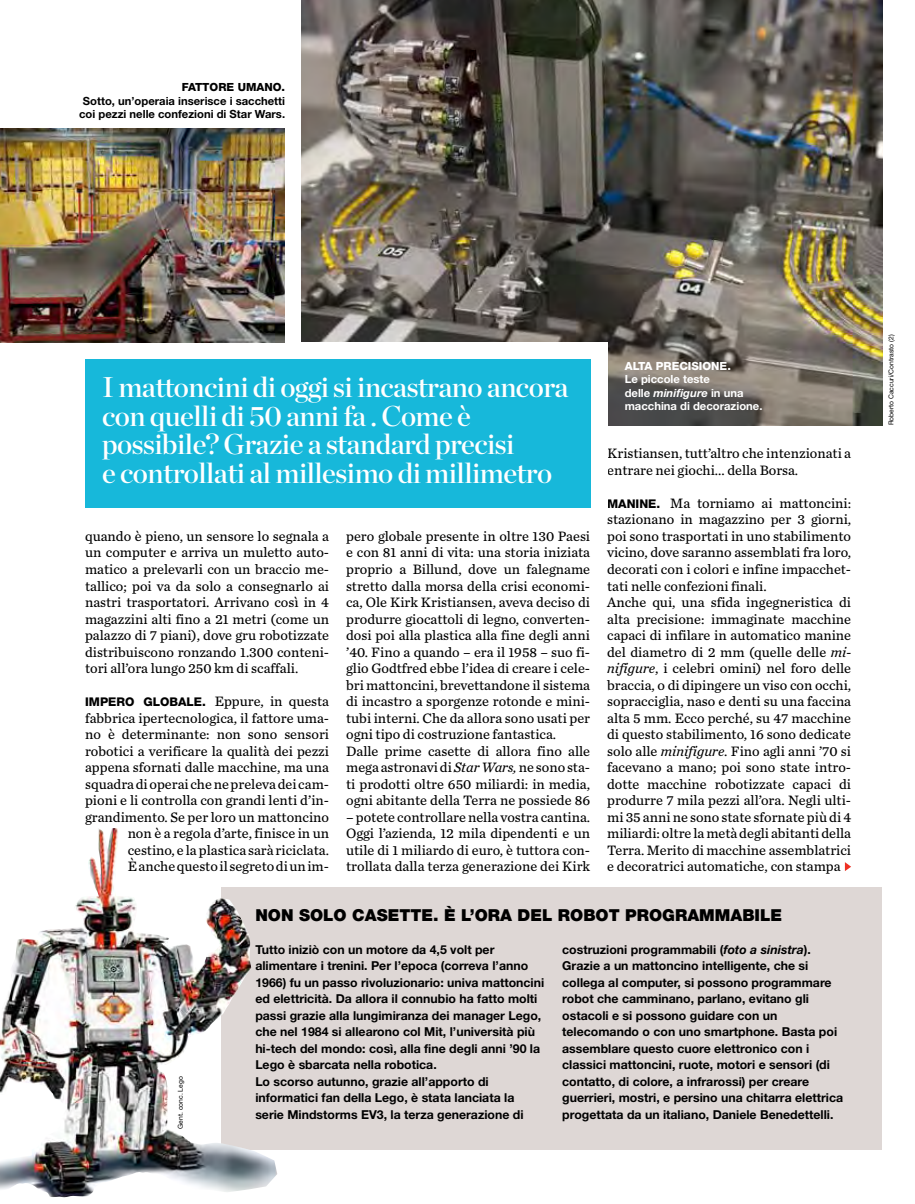
<style>
.page{position:relative;width:915px;height:1204px;background:#fff}
.page>*{position:absolute;margin:0;border:0;box-sizing:border-box;transform-origin:0 0}
.t1{font:28.5px/28.5px "Chronicle Display Semi";letter-spacing:-.02em;color:#fff}
.t2{font:900 16.5px "Helvetica Neue LT Std";color:#000}
.t3{font:14.25px/16.5px "Chronicle Text G3";color:#000}
.t4{font:700 12.3px/16.5px "Helvetica Neue LT Std";color:#000}
.t5{font:700 11.25px/13.5px "Helvetica Neue LT Std";color:#000;text-align:center}
.t6{font:700 11.25px/13.5px "Helvetica Neue LT Std";color:#fff}
.t7{font:800 11.25px "Helvetica Neue LT Std";color:#fff}
.t8{font:800 11.25px "Helvetica Neue LT Std";color:#000}
.t9{font:6.75px "Helvetica Neue LT Std";color:#000}
.s1{font-family:"Helvetica Neue LT Std";font-weight:800;font-size:12px}
.s2{font-style:italic}
</style>
<div class="page">
<img style="left:301px;top:0;width:580px;height:425px">
<div style="left:221px;top:887px;width:660px;height:262px;background:#ded7d5"></div>
<img style="left:0;top:828px;width:277px;height:369px">
<div style="left:68px;top:342px;width:539px;height:165px;background:#fff"></div>
<div style="left:85px;top:359px;width:505px;height:148px;background:#17b8da"></div>
<img style="left:0;top:128px;width:284px;height:215px">
<svg style="left:844px;top:862px;width:6px;height:9px"></svg>
<p class="t8" style="left:182px;top:80px;width:66px">FATTORE UMANO</p>
<p class="t8" style="left:281px;top:80px;width:5px">.</p>
<p class="t5" style="left:79px;top:93px;width:207px">Sotto, un’operaia inserisce i sacchetti coi pezzi nelle confezioni di Star Wars.</p>
<h1 class="t1" style="left:102px;top:371px;width:467px">I mattoncini di oggi si incastrano ancora con quelli di 50 anni fa . Come è possibile? Grazie a standard precisi<br>e controllati al millesimo di millimetro</h1>
<p class="t3" style="left:85px;top:527px;width:245px;text-align:justify">quando è pieno, un sensore lo segnala a un computer e arriva un muletto auto&shy;matico a prelevarli con un braccio me&shy;tallico; poi va da solo a consegnarlo ai nastri trasportatori. Arrivano così in 4 magazzini alti fino a 21 metri (come un palazzo di 7 piani), dove gru robotizzate distribuiscono ronzando 1.300 conteni&shy;tori all’ora lungo 250 km di scaffali.</p>
<p class="t3" style="left:85px;top:692px;width:245px;text-align:right"><span class="s1">IMPERO GLOBALE.</span> Eppure, in questa fabbrica ipertecnologica, il fattore uma&shy;no è determinante: non sono sensori robotici a verificare la qualità dei pezzi appena sfornati dalle macchine, ma una squadra di operai che ne preleva dei cam&shy;pioni e li controlla con grandi lenti d’in&shy;grandimento. Se per loro un mattoncino non è a regola d’arte, finisce in un cestino, e la plastica sarà riciclata.<br>è anche questo il segreto di un im-</p>
<p class="t3" style="left:346px;top:527px;width:245px">pero globale presente in oltre 130 Paesi e con 81 anni di vita: una storia iniziata proprio a Billund, dove un falegname stretto dalla morsa della crisi economi&shy;ca, Ole Kirk Kristiansen, aveva deciso di produrre giocattoli di legno, converten&shy;dosi poi alla plastica alla fine degli anni ’40. Fino a quando – era il 1958 – suo fi&shy;glio Godtfred ebbe l’idea di creare i cele&shy;bri mattoncini, brevettandone il sistema di incastro a sporgenze rotonde e mini&shy;tubi interni. Che da allora sono usati per ogni tipo di costruzione fantastica.<br>Dalle prime casette di allora fino alle mega astronavi di <span class="s2">Star Wars,</span> ne sono sta&shy;ti prodotti oltre 650 miliardi: in media, ogni abitante della Terra ne possiede 86</p>
<p class="t3" style="left:346px;top:807px;width:245px;text-align:justify">– potete controllare nella vostra cantina.<br>Oggi l’azienda, 12 mila dipendenti e un utile di 1 miliardo di euro, è tuttora con&shy;trollata dalla terza generazione dei Kirk</p>
<p class="t7" style="left:624px;top:359px;width:87px">ALTA PRECISIONE</p>
<p class="t7" style="left:727px;top:359px;width:5px">.</p>
<p class="t6" style="left:624px;top:372px;width:139px">Le piccole teste<br>delle <span class="s2">minifigure</span> in una macchina di decorazione.</p>
<p class="t3" style="left:607px;top:444px;width:245px">Kristiansen, tutt’altro che intenzionati a entrare nei giochi... della Borsa.</p>
<p class="t3" style="left:607px;top:494px;width:245px"><span class="s1">MANINE.</span> Ma torniamo ai mattoncini: stazionano in magazzino per 3 giorni, poi sono trasportati in uno stabilimento vicino, dove saranno assemblati fra loro, decorati con i colori e infine impacchet&shy;tati nelle confezioni finali.<br>Anche qui, una sfida ingegneristica di alta precisione: immaginate macchine capaci di infilare in automatico manine del diametro di 2 mm (quelle delle <span class="s2">mi&shy;nifigure</span>, i celebri omini) nel foro delle braccia, o di dipingere un viso con occhi, sopracciglia, naso e denti su una faccina alta 5 mm. Ecco perché, su 47 macchine di questo stabilimento, 16 sono dedicate solo alle <span class="s2">minifigure</span>. Fino agli anni ’70 si facevano a mano; poi sono state intro&shy;dotte macchine robotizzate capaci di produrre 7 mila pezzi all’ora. Negli ulti&shy;mi 35 anni ne sono state sfornate più di 4 miliardi: oltre la metà degli abitanti della Terra. Merito di macchine assemblatrici e decoratrici automatiche, con stampa</p>
<p class="t9" style="left:176px;top:1128px;width:54px;rotate:-90deg">Gent. conc. Lego</p>
<p class="t2" style="left:255px;top:904px;width:528px">NON SOLO CASETTE. È L’ORA DEL ROBOT PROGRAMMABILE</p>
<p class="t4" style="left:255px;top:940px;width:290px">Tutto iniziò con un motore da 4,5 volt per alimentare i trenini. Per l’epoca (correva l’anno 1966) fu un passo rivoluzionario: univa mattoncini ed elettricità. Da allora il connubio ha fatto molti passi grazie alla lungimiranza dei manager Lego, che nel 1984 si allearono col Mit, l’università più hi-tech del mondo: così, alla fine degli anni ’90 la Lego è sbarcata nella robotica.<br>Lo scorso autunno, grazie all’apporto di informatici fan della Lego, è stata lanciata la serie Mindstorms EV3, la terza generazione di</p>
<p class="t4" style="left:562px;top:940px;width:282px">costruzioni programmabili (<span class="s2">foto a sinistra</span>).<br>Grazie a un mattoncino intelligente, che si collega al computer, si possono programmare robot che camminano, parlano, evitano gli ostacoli e si possono guidare con un telecomando o con uno smartphone. Basta poi assemblare questo cuore elettronico con i classici mattoncini, ruote, motori e sensori (di contatto, di colore, a infrarossi) per creare guerrieri, mostri, e persino una chitarra elettrica progettata da un italiano, Daniele Benedettelli.</p>
<p class="t9" style="left:886px;top:425px;width:92px;rotate:-90deg">Roberto Caccuri/Contrasto (2)</p>
</div>
